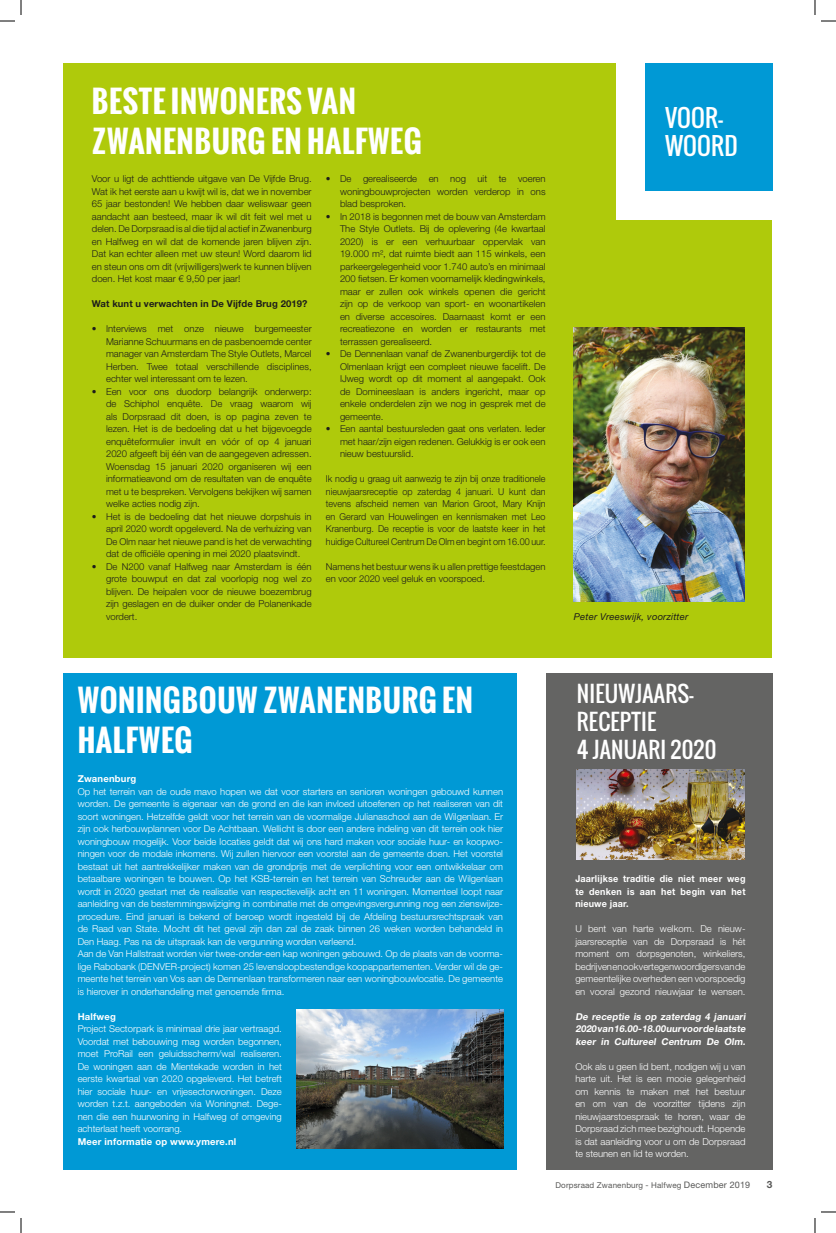
<style>
.page{position:relative;width:836px;height:1233px;background:#fff}
.page>*{position:absolute;margin:0;border:0;box-sizing:border-box;transform-origin:0 0}
.t1{font:700 30px/40px "Oswald";letter-spacing:.02em;color:#fff}
.t2{font:24px/28px "Oswald";letter-spacing:.01em;color:#fff}
.t3{font:22px/28px "Oswald";letter-spacing:.01em;color:#fff}
.t4{font:700 10px "Helvetica Neue LT Std";color:#575756}
.t5{font:300 9.5px/12.5px "Helvetica Neue LT Std";color:#1d1d1b;text-align:justify}
.t6{font:300 9.5px/12.5px "Helvetica Neue LT Std";color:#fff;text-align:justify}
.t7{font:300 9.5px/12.5px "Helvetica Neue LT Std";color:#1d1d1b;text-align:justify;scale:.95 1}
.t8{font:700 9.5px/12.5px "Helvetica Neue LT Std";letter-spacing:.02em;color:#fff;text-align:justify}
.t9{font:700 9.5px/12.5px "Helvetica Neue LT Std";letter-spacing:.02em;color:#fff;text-align:justify;scale:.95 1}
.t10{font:700 9.5px "Helvetica Neue LT Std";letter-spacing:.01em;color:#1d1d1b}
.t11{font:italic 9.5px "Helvetica Neue LT Std";letter-spacing:.02em;color:#1d1d1b}
.t12{font:8px "Helvetica Neue LT Std";letter-spacing:.02em;color:#575756}
.s1{font-size:9px}
</style>
<div class="page">
<div style="left:64px;top:64px;width:708px;height:594px;background:#afca0b"></div>
<div style="left:616px;top:21px;width:199px;height:198px;background:#fff"></div>
<div style="left:645px;top:64px;width:127px;height:127px;background:#0099d5"></div>
<div style="left:545px;top:673px;width:227px;height:496px;background:#646463"></div>
<div style="left:64px;top:673px;width:453px;height:496px;background:#0099d5"></div>
<img style="left:576px;top:769px;width:168px;height:91px">
<img style="left:574px;top:327px;width:170px;height:274px">
<img style="left:296px;top:1009px;width:207px;height:139px">
<svg style="left:0;top:1211px;width:15px;height:1px"></svg>
<svg style="left:821px;top:1211px;width:15px;height:1px"></svg>
<svg style="left:0;top:0;width:22px;height:22px"></svg>
<svg style="left:20px;top:1218px;width:2px;height:15px"></svg>
<svg style="left:814px;top:0;width:22px;height:22px"></svg>
<svg style="left:814px;top:1218px;width:2px;height:15px"></svg>
<h1 class="t1" style="left:92px;top:81px;width:331px">BESTE INWONERS VAN<br>ZWANENBURG EN HALFWEG</h1>
<p class="t5" style="left:92px;top:172px;width:221px">Voor u ligt de achttiende uitgave van De Vijfde Brug.<br>Wat ik het eerste aan u kwijt wil is, dat we in november 65 jaar bestonden! We hebben daar weliswaar geen aandacht aan besteed, maar ik wil dit feit wel met u delen. De Dorpsraad is al die tijd al actief in Zwanenburg en Halfweg en wil dat de komende jaren blijven zijn.<br>Dat kan echter alleen met uw steun! Word daarom lid en steun ons om dit (vrijwilligers)werk te kunnen blijven doen. Het kost maar € 9,50 per jaar!</p>
<p class="t10" style="left:92px;top:298px;width:217px">Wat kunt u verwachten in De Vijfde Brug 2019?</p>
<p class="t5" style="left:106px;top:322px;width:207px;text-indent:-14px">• Interviews met onze nieuwe burgemeester Marianne Schuurmans en de pasbenoemde center manager van Amsterdam The Style Outlets, Marcel Herben. Twee totaal verschillende disciplines, echter wel interessant om te lezen.</p>
<p class="t5" style="left:106px;top:385px;width:207px;text-indent:-14px">• Een voor ons duodorp belangrijk onderwerp: de Schiphol enquête. De vraag waarom wij als Dorpsraad dit doen, is op pagina zeven te lezen. Het is de bedoeling dat u het bijgevoegde enquêteformulier invult en vóór of op 4 januari 2020 afgeeft bij één van de aangegeven adressen.<br>Woensdag 15 januari 2020 organiseren wij een informatieavond om de resultaten van de enquête met u te bespreken. Vervolgens bekijken wij samen welke acties nodig zijn.</p>
<p class="t5" style="left:106px;top:510px;width:207px;text-indent:-14px">• Het is de bedoeling dat het nieuwe dorpshuis in april 2020 wordt opgeleverd. Na de verhuizing van De Olm naar het nieuwe pand is het de verwachting dat de officiële opening in mei 2020 plaatsvindt.</p>
<p class="t5" style="left:106px;top:560px;width:207px;text-indent:-14px">• De N200 vanaf Halfweg naar Amsterdam is één grote bouwput en dat zal voorlopig nog wel zo blijven. De heipalen voor de nieuwe boezembrug zijn geslagen en de duiker onder de Polanenkade vordert.</p>
<p class="t5" style="left:340px;top:172px;width:207px;text-indent:-14px">• De gerealiseerde en nog uit te voeren woningbouwprojecten worden verderop in ons blad besproken.</p>
<p class="t5" style="left:340px;top:210px;width:207px;text-indent:-14px">• In 2018 is begonnen met de bouw van Amsterdam The Style Outlets. Bij de oplevering (4e kwartaal 2020) is er een verhuurbaar oppervlak van 19.000 m², dat ruimte biedt aan 115 winkels, een parkeergelegenheid voor 1.740 auto’s en minimaal 200 fietsen. Er komen voornamelijk kledingwinkels, maar er zullen ook winkels openen die gericht zijn op de verkoop van sport- en woonartikelen en diverse accesoires. Daarnaast komt er een recreatiezone en worden er restaurants met terrassen gerealiseerd.</p>
<p class="t5" style="left:340px;top:347px;width:207px;text-indent:-14px">• De Dennenlaan vanaf de Zwanenburgerdijk tot de Olmenlaan krijgt een compleet nieuwe facelift. De IJweg wordt op dit moment al aangepakt. Ook de Domineeslaan is anders ingericht, maar op enkele onderdelen zijn we nog in gesprek met de gemeente.</p>
<p class="t5" style="left:340px;top:422px;width:207px;text-indent:-14px">• Een aantal bestuursleden gaat ons verlaten. Ieder met haar/zijn eigen redenen. Gelukkig is er ook een nieuw bestuurslid.</p>
<p class="t7" style="left:326px;top:472px;width:233px">Ik nodig u graag uit aanwezig te zijn bij onze traditionele nieuwjaarsreceptie op zaterdag 4 januari. U kunt dan tevens afscheid nemen van Marion Groot, Mary Knijn en Gerard van Houwelingen en kennismaken met Leo Kranenburg. De receptie is voor de laatste keer in het huidige Cultureel Centrum De Olm en begint om 16.00 uur.</p>
<p class="t5" style="left:326px;top:560px;width:221px">Namens het bestuur wens ik u allen prettige feestdagen en voor 2020 veel geluk en voorspoed.</p>
<h2 class="t2" style="left:665px;top:103px;width:74px">VOOR-<br>WOORD</h2>
<p class="t11" style="left:574px;top:610px;width:116px">Peter Vreeswijk, voorzitter</p>
<h1 class="t1" style="left:78px;top:680px;width:397px">WONINGBOUW ZWANENBURG EN<br>HALFWEG</h1>
<p class="t8" style="left:78px;top:772px;width:60px">Zwanenburg</p>
<p class="t6" style="left:78px;top:785px;width:427px;text-align:left">Op het terrein van de oude mavo hopen we dat voor starters en senioren woningen gebouwd kunnen worden. De gemeente is eigenaar van de grond en die kan invloed uitoefenen op het realiseren van dit soort woningen. Hetzelfde geldt voor het terrein van de voormalige Julianaschool aan de Wilgenlaan. Er zijn ook herbouwplannen voor De Achtbaan. Wellicht is door een andere indeling van dit terrein ook hier woningbouw mogelijk. Voor beide locaties geldt dat wij ons hard maken voor sociale huur- en koopwo&shy;ningen voor de modale inkomens. Wij zullen hiervoor een voorstel aan de gemeente doen. Het voorstel bestaat uit het aantrekkelijker maken van de grondprijs met de verplichting voor een ontwikkelaar om betaalbare woningen te bouwen. Op het KSB-terrein en het terrein van Schreuder aan de Wilgenlaan wordt in 2020 gestart met de realisatie van respectievelijk acht en 11 woningen. Momenteel loopt naar aanleiding van de bestemmingswijziging in combinatie met de omgevingsvergunning nog een zienswijze&shy;procedure. Eind januari is bekend of beroep wordt ingesteld bij de Afdeling bestuursrechtspraak van de Raad van State. Mocht dit het geval zijn dan zal de zaak binnen 26 weken worden behandeld in Den Haag. Pas na de uitspraak kan de vergunning worden verleend.<br>Aan de Van Hallstraat worden vier twee-onder-een kap woningen gebouwd. Op de plaats van de voorma&shy;lige Rabobank (DENVER-project) komen 25 levensloopbestendige koopappartementen. Verder wil de ge&shy;meente het terrein van Vos aan de Dennenlaan transformeren naar een woningbouwlocatie. De gemeente is hierover in onderhandeling met genoemde firma.</p>
<p class="t8" style="left:78px;top:1010px;width:40px">Halfweg</p>
<p class="t6" style="left:78px;top:1022px;width:206px">Project Sectorpark is minimaal drie jaar vertraagd.<br>Voordat met bebouwing mag worden begonnen, moet ProRail een geluidsscherm/wal realiseren.<br>De woningen aan de Mientekade worden in het eerste kwartaal van 2020 opgeleverd. Het betreft hier sociale huur- en vrijesectorwoningen. Deze worden t.z.t. aangeboden via Woningnet. Dege&shy;nen die een huurwoning in Halfweg of omgeving achterlaat heeft voorrang.</p>
<p class="t8" style="left:78px;top:1135px;width:160px">Meer informatie op www.ymere.nl</p>
<h3 class="t3" style="left:577px;top:679px;width:141px">NIEUWJAARS-<br>RECEPTIE<br>4 JANUARI 2020</h3>
<p class="t9" style="left:575px;top:872px;width:181px">Jaarlijkse traditie die niet meer weg te denken is aan het begin van het nieuwe jaar.</p>
<p class="t6" style="left:575px;top:922px;width:172px">U bent van harte welkom. De nieuw&shy;jaarsreceptie van de Dorpsraad is hét moment om dorpsgenoten, winkeliers, bedrijven en ook vertegenwoordigers van de gemeentelijke overheden een voorspoedig en vooral gezond nieuwjaar te wensen.</p>
<p class="t8" style="left:575px;top:1010px;width:173px">De receptie is op zaterdag 4 januari 2020 van 16.00-18.00 uur voor de laatste keer in Cultureel Centrum De Olm.</p>
<p class="t6" style="left:575px;top:1060px;width:172px">Ook als u geen lid bent, nodigen wij u van harte uit. Het is een mooie gelegenheid om kennis te maken met het bestuur en om van de voorzitter tijdens zijn nieuwjaarstoespraak te horen, waar de Dorpsraad zich mee bezighoudt. Hopende is dat aanleiding voor u om de Dorpsraad te steunen en lid te worden.</p>
<p class="t12" style="left:555px;top:1180px;width:196px">Dorpsraad Zwanenburg - Halfweg <span class="s1">December 2019</span></p>
<p class="t4" style="left:767px;top:1178px;width:7px">3</p>
</div>
